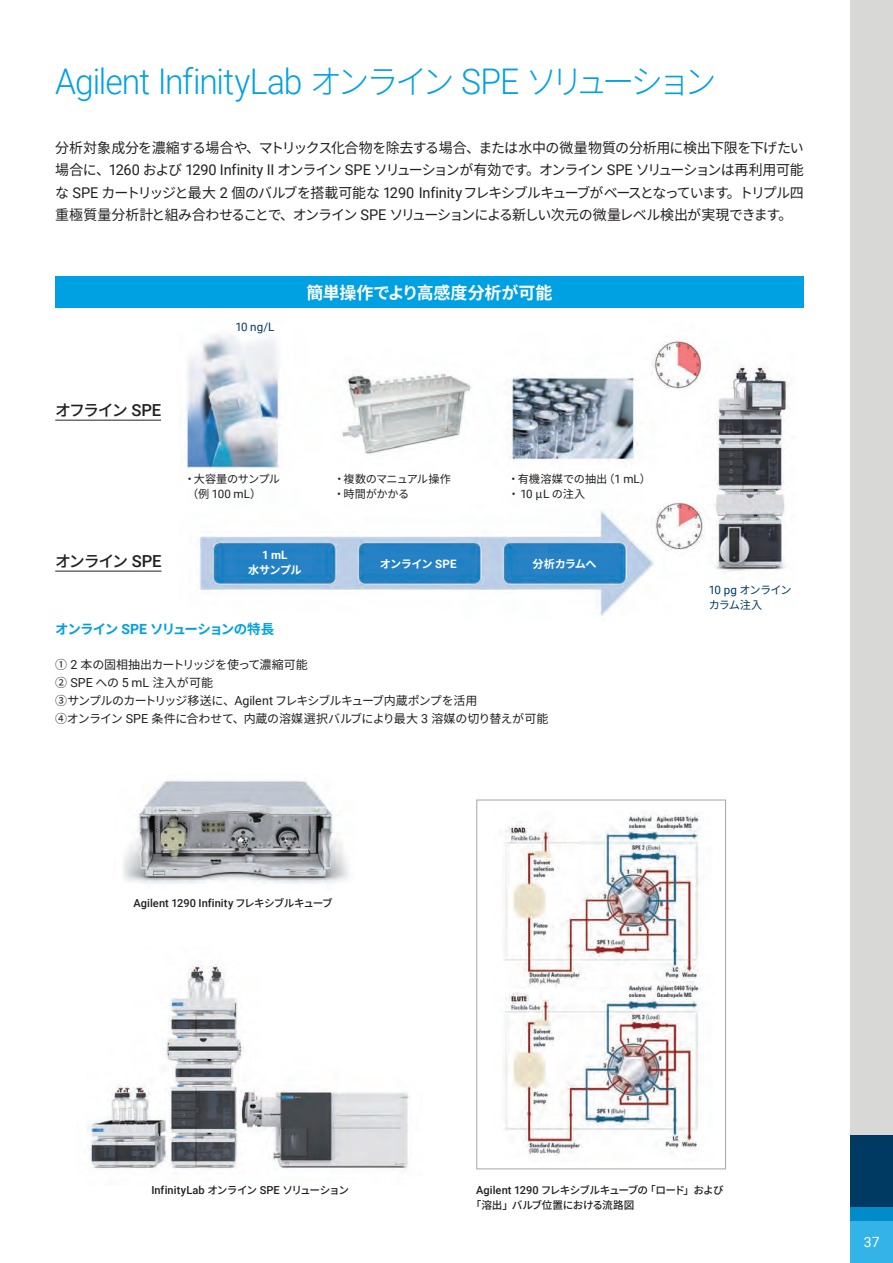
<style>
.page{position:relative;width:893px;height:1263px;background:#fff}
.page>*{position:absolute;margin:0;border:0;box-sizing:border-box;transform-origin:0 0}
.t1{font:300 35.4px "Roboto";letter-spacing:-.03em;color:#00a1e3;scale:.95 1}
.t2{font:700 16.95px "Noto Sans CJ Kjp";letter-spacing:-.015em;color:#fff}
.t3{font:500 15.9px "Noto Sans CJ Kjp";letter-spacing:-.115em;color:#231f20}
.t4{font:14.25px/22.5px "Noto Sans CJ Kjp";letter-spacing:-.075em;color:#231f20;text-align:justify}
.t5{font:14.1px "Roboto";color:#fff}
.t6{font:700 13.5px "Noto Sans CJ Kjp";letter-spacing:-.09em;color:#00a1e3}
.t7{font:12px/18px "Noto Sans CJ Kjp";letter-spacing:-.035em;color:#231f20}
.t8{font:11.55px "Roboto";color:#231f20}
.t9{font:11.55px "Roboto";color:#003a63}
.t10{font:700 11.55px "Roboto";color:#fff}
.t11{font:500 11.1px "Roboto";letter-spacing:.005em;color:#231f20}
.t12{font:11.1px/15.6px "Noto Sans CJ Kjp";letter-spacing:-.015em;color:#231f20}
.t13{font:11.1px/15.6px "Noto Sans CJ Kjp";letter-spacing:.005em;color:#231f20}
.t14{font:700 11.1px "Noto Sans CJ Kjp";letter-spacing:-.06em;color:#fff}
.t15{font:11.1px/15.6px "Noto Sans CJ Kjp";letter-spacing:-.08em;color:#003a63}
.t16{font:500 10.65px/14.9px "Noto Sans CJ Kjp";letter-spacing:-.07em;color:#231f20}
.s1{font-family:"Noto Sans CJ Kjp";font-size:34.05px}
.s2{font-family:"Roboto";font-size:14.85px}
.s3{font-family:"Roboto";font-size:16.65px}
.s4{font-family:"Noto Sans CJ Kjp";font-size:11.1px}
.s5{font-family:"Roboto";font-size:11.55px}
.s6{font-family:"Roboto";font-size:14.1px}
.s7{font-family:"Roboto";font-size:12.45px}
.s8{font-family:"Noto Sans CJ Kjp";font-size:10.65px}
.s9{font-family:"Roboto";font-size:11.1px}
</style>
<div class="page">
<div style="left:850px;top:0;width:43px;height:1135px;background:#d8d9d7"></div>
<div style="left:476px;top:799px;width:250px;height:370px;border:1px solid #a8abac"></div>
<img style="left:123px;top:779px;width:227px;height:105px">
<img style="left:186px;top:335px;width:604px;height:286px">
<div style="left:55px;top:276px;width:749px;height:32px;background:#00a1e3"></div>
<img style="left:87px;top:964px;width:323px;height:209px">
<hr style="left:55px;top:420px;width:106px;height:1px;background:#231f20">
<hr style="left:55px;top:571px;width:107px;height:1px;background:#231f20">
<img style="left:503px;top:813px;width:198px;height:343px">
<div style="left:850px;top:1135px;width:43px;height:85px;background:#003a63"></div>
<svg style="left:850px;top:1208px;width:43px;height:55px;background:#26a9e0"></svg>
<h1 class="t1" style="left:55px;top:56px;width:698px">Agilent InfinityLab <span class="s1">オンライン</span> SPE <span class="s1">ソリューション</span></h1>
<p class="t4" style="left:55px;top:137px;width:750px">分析対象成分を濃縮する場合や、マトリックス化合物を除去する場合、または水中の微量物質の分析用に検出下限を下げたい場合に、<span class="s2">1260</span> および <span class="s2">1290 Infinity II</span> オンライン <span class="s2">SPE</span> ソリューションが有効です。オンライン <span class="s2">SPE</span> ソリューションは再利用可能な <span class="s2">SPE</span> カートリッジと最大 <span class="s2">2</span> 個のバルブを搭載可能な <span class="s2">1290 Infinity</span> フレキシブルキューブがベースとなっています。トリプル四重極質量分析計と組み合わせることで、オンライン <span class="s2">SPE</span> ソリューションによる新しい次元の微量レベル検出が実現できます。</p>
<p class="t9" style="left:235px;top:319px;width:41px">10 ng/L</p>
<p class="t2" style="left:306px;top:283px;width:248px">簡単操作でより高感度分析が可能</p>
<p class="t3" style="left:55px;top:401px;width:108px">オフライン <span class="s3">SPE</span></p>
<p class="t3" style="left:55px;top:552px;width:108px">オンライン <span class="s3">SPE</span></p>
<p class="t12" style="left:184px;top:471px;width:97px">・大容量のサンプル</p>
<p class="t8" style="left:187px;top:486px;width:76px"><span class="s4">（例</span> 100 mL<span class="s4">）</span></p>
<p class="t10" style="left:262px;top:547px;width:27px">1 mL</p>
<p class="t14" style="left:248px;top:563px;width:55px">水サンプル</p>
<p class="t12" style="left:334px;top:471px;width:119px">・複数のマニュアル操作・時間がかかる</p>
<p class="t13" style="left:508px;top:471px;width:145px">・有機溶媒での抽出（<span class="s5">1 mL</span>）・<span class="s5">10</span> μ<span class="s5">L</span> の注入</p>
<p class="t14" style="left:380px;top:557px;width:78px">オンライン <span class="s5">SPE</span></p>
<p class="t14" style="left:533px;top:557px;width:65px">分析カラムへ</p>
<p class="t6" style="left:55px;top:622px;width:221px">オンライン <span class="s6">SPE</span> ソリューションの特長</p>
<p class="t7" style="left:55px;top:656px;width:495px">① <span class="s7">2</span> 本の固相抽出カートリッジを使って濃縮可能<br>② <span class="s7">SPE</span> への <span class="s7">5 mL</span> 注入が可能<br>③サンプルのカートリッジ移送に、<span class="s7">Agilent</span> フレキシブルキューブ内蔵ポンプを活用<br>④オンライン <span class="s7">SPE</span> 条件に合わせて、内蔵の溶媒選択バルブにより最大 <span class="s7">3</span> 溶媒の切り替えが可能</p>
<p class="t15" style="left:709px;top:582px;width:84px"><span class="s5">10 pg</span> オンラインカラム注入</p>
<p class="t11" style="left:134px;top:895px;width:201px">Agilent 1290 Infinity <span class="s8">フレキシブルキューブ</span></p>
<p class="t11" style="left:151px;top:1182px;width:199px">InfinityLab <span class="s8">オンライン</span> SPE <span class="s8">ソリューション</span></p>
<p class="t16" style="left:471px;top:1182px;width:254px;text-indent:6px"><span class="s9">Agilent 1290</span> フレキシブルキューブの「ロード」および「溶出」バルブ位置における流路図</p>
<p class="t5" style="left:864px;top:1232px;width:17px">37</p>
</div>
